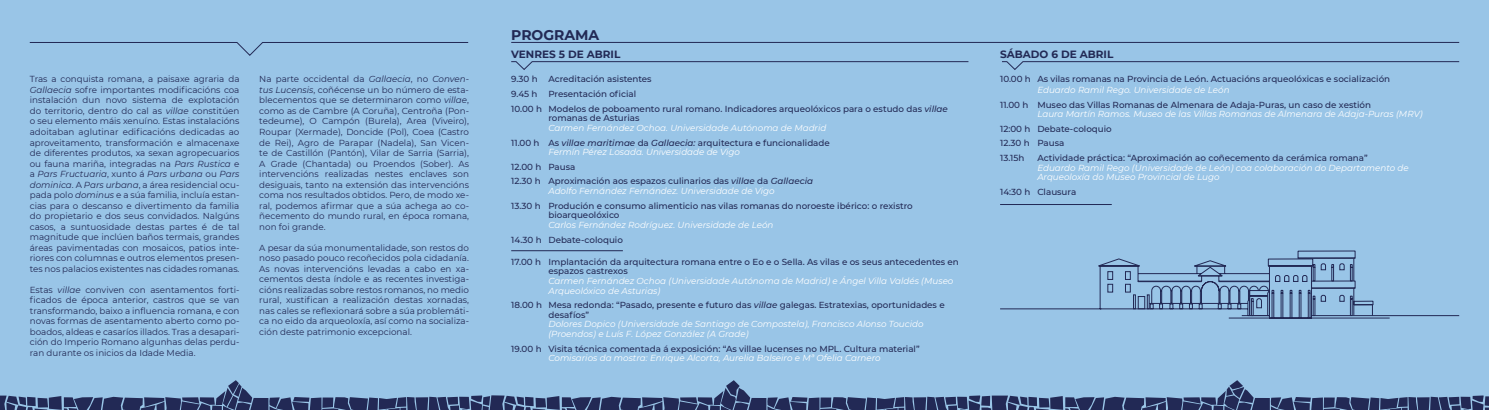
<style>
.page{position:relative;width:1489px;height:410px;background:#fff}
.page>*{position:absolute;margin:0;border:0;box-sizing:border-box;transform-origin:0 0}
.t1{font:700 14px "Montserrat";color:#222955}
.t2{font:700 10.5px "Montserrat";color:#222955}
.t3{font:8.75px/10.5px "Montserrat";color:#222955;text-align:justify}
.t4{font:500 8.75px/14.6px "Montserrat";color:#222955}
.t5{font:italic 8.75px/9.6px "Montserrat";color:#fff}
.s1{font-style:italic}
.s2{font-weight:500;font-style:normal;color:#222955}
.s3{font-weight:500;color:#222955}
</style>
<div class="page">
<div style="left:0;top:0;width:1488px;height:409px;background:#99c5e7"></div>
<svg style="left:0;top:380px;width:1488px;height:30px"></svg>
<hr style="left:511px;top:42px;width:947px;height:1px;background:#222955">
<svg style="left:29px;top:42px;width:440px;height:14px"></svg>
<svg style="left:511px;top:61px;width:458px;height:9px"></svg>
<hr style="left:511px;top:250px;width:112px;height:1px;background:#222955">
<hr style="left:1000px;top:204px;width:111px;height:1px;background:#222955">
<svg style="left:1002px;top:61px;width:457px;height:9px"></svg>
<svg style="left:1000px;top:301px;width:459px;height:17px"></svg>
<svg style="left:1098px;top:250px;width:275px;height:66px"></svg>
<p class="t3" style="left:30px;top:74px;width:211px">Tras a conquista romana, a paisaxe agraria da <span class="s1">Gallaecia</span> sofre importantes modificacións coa instalación dun novo sistema de explotación do territorio, dentro do cal as <span class="s1">villae</span> constitúen o seu elemento máis xenuíno. Estas instalacións adoitaban aglutinar edificacións dedicadas ao aproveitamento, transformación e almacenaxe de diferentes produtos, xa sexan agropecuarios ou fauna mariña, integradas na <span class="s1">Pars Rustica</span> e a <span class="s1">Pars Fructuaria</span>, xunto á <span class="s1">Pars urbana</span> ou <span class="s1">Pars dominica</span>. A <span class="s1">Pars urbana</span>, a área residencial ocu&shy;pada polo <span class="s1">dominus</span> e a súa familia, incluía estan&shy;cias para o descanso e divertimento da familia do propietario e dos seus convidados. Nalgúns casos, a suntuosidade destas partes é de tal magnitude que inclúen baños termais, grandes áreas pavimentadas con mosaicos, patios inte&shy;riores con columnas e outros elementos presen&shy;tes nos palacios existentes nas cidades romanas.</p>
<p class="t3" style="left:30px;top:284px;width:211px">Estas <span class="s1">villae</span> conviven con asentamentos forti&shy;ficados de época anterior, castros que se van transformando, baixo a influencia romana, e con novas formas de asentamento aberto como po&shy;boados, aldeas e casaríos illados. Tras a desapari&shy;ción do Imperio Romano algunhas delas perdu&shy;ran durante os inicios da Idade Media.</p>
<p class="t3" style="left:259px;top:74px;width:211px">Na parte occidental da <span class="s1">Gallaecia</span>, no <span class="s1">Conven&shy;tus Lucensis</span>, coñécense un bo número de esta&shy;blecementos que se determinaron como <span class="s1">villae</span>, como as de Cambre (A Coruña), Centroña (Pon&shy;tedeume), O Campón (Burela), Area (Viveiro), Roupar (Xermade), Doncide (Pol), Coea (Castro de Rei), Agro de Parapar (Nadela), San Vicen&shy;te de Castillón (Pantón), Vilar de Sarria (Sarria), A Grade (Chantada) ou Proendos (Sober). As intervencións realizadas nestes enclaves son desiguais, tanto na extensión das intervencións coma nos resultados obtidos. Pero, de modo xe&shy;ral, podemos afirmar que a súa achega ao co&shy;ñecemento do mundo rural, en época romana, non foi grande.</p>
<p class="t3" style="left:259px;top:242px;width:211px">A pesar da súa monumentalidade, son restos do noso pasado pouco recoñecidos pola cidadanía.<br>As novas intervencións levadas a cabo en xa&shy;cementos desta índole e as recentes investiga&shy;cións realizadas sobre restos romanos, no medio rural, xustifican a realización destas xornadas, nas cales se reflexionará sobre a súa problemáti&shy;ca no eido da arqueoloxía, así como na socializa&shy;ción deste patrimonio excepcional.</p>
<h1 class="t1" style="left:511px;top:25px;width:90px">PROGRAMA</h1>
<p class="t2" style="left:511px;top:47px;width:111px">VENRES 5 DE ABRIL</p>
<p class="t4" style="left:511px;top:72px;width:438px">9.30 h Acreditación asistentes<br>9.45 h Presentación oficial<br>10.00 h Modelos de poboamento rural romano. Indicadores arqueolóxicos para o estudo das <span class="s1">villae</span></p>
<p class="t4" style="left:548px;top:110px;width:92px">romanas de Asturias</p>
<p class="t5" style="left:511px;top:120px;width:320px;line-height:14.6px;text-indent:37px">Carmen Fernández Ochoa. Universidade Autónoma de Madrid<br><span class="s2">11.00 h As</span> <span class="s3">villae maritimae</span> <span class="s2">da</span> <span class="s3">Gallaecia:</span> <span class="s2">arquitectura e funcionalidade</span></p>
<p class="t5" style="left:548px;top:147px;width:193px">Fermín Pérez Losada. Universidade de Vigo</p>
<p class="t4" style="left:511px;top:159px;width:303px">12.00 h Pausa<br>12.30 h Aproximación aos espazos culinarios das <span class="s1">villae</span> da <span class="s1">Gallaecia</span></p>
<p class="t5" style="left:548px;top:185px;width:228px">Adolfo Fernández Fernández. Universidade de Vigo</p>
<p class="t4" style="left:548px;top:200px;width:366px;line-height:9.6px;text-indent:-37px">13.30 h Produción e consumo alimenticio nas vilas romanas do noroeste ibérico: o rexistro bioarqueolóxico</p>
<p class="t5" style="left:548px;top:219px;width:226px">Carlos Fernández Rodríguez. Universidade de León</p>
<p class="t4" style="left:511px;top:231px;width:113px">14.30 h Debate-coloquio</p>
<p class="t4" style="left:548px;top:256px;width:412px;line-height:9.6px;text-indent:-37px">17.00 h Implantación da arquitectura romana entre o Eo e o Sella. As vilas e os seus antecedentes en espazos castrexos</p>
<p class="t5" style="left:548px;top:275px;width:406px">Carmen Fernández Ochoa (Universidade Autónoma de Madrid) e Ángel Villa Valdés (Museo<br>Arqueolóxico de Asturias)</p>
<p class="t4" style="left:548px;top:299px;width:398px;line-height:9.6px;text-indent:-37px">18.00 h Mesa redonda: “Pasado, presente e futuro das <span class="s1">villae</span> galegas. Estratexias, oportunidades e desafíos”</p>
<p class="t5" style="left:548px;top:319px;width:376px">Dolores Dopico (Universidade de Santiago de Compostela), Francisco Alonso Toucido (Proendos) e Luís F. López González (A Grade)</p>
<p class="t4" style="left:511px;top:340px;width:410px">19.00 h Visita técnica comentada á exposición: “As villae lucenses no MPL. Cultura material”</p>
<p class="t5" style="left:548px;top:352px;width:334px">Comisarios da mostra: Enrique Alcorta, Aurelia Balseiro e Mª Ofelia Carnero</p>
<p class="t2" style="left:1000px;top:47px;width:115px">SÁBADO 6 DE ABRIL</p>
<p class="t4" style="left:1000px;top:72px;width:391px">10.00 h As vilas romanas na Provincia de León. Actuacións arqueolóxicas e socialización</p>
<p class="t5" style="left:1037px;top:85px;width:194px">Eduardo Ramil Rego. Universidade de León</p>
<p class="t4" style="left:1000px;top:97px;width:372px">11.00 h Museo das Villas Romanas de Almenara de Adaja-Puras, un caso de xestión</p>
<p class="t5" style="left:1037px;top:109px;width:387px">Laura Martín Ramos. Museo de las Villas Romanas de Almenara de Adaja-Puras (MRV)</p>
<p class="t4" style="left:1000px;top:121px;width:113px">12:00 h Debate-coloquio<br>12.30 h Pausa<br>13.15h</p>
<p class="t4" style="left:1037px;top:150px;width:332px">Actividade práctica: “Aproximación ao coñecemento da cerámica romana”</p>
<p class="t5" style="left:1037px;top:162px;width:373px">Eduardo Ramil Rego (Universidade de León) coa colaboración do Departamento de<br>Arqueoloxía do Museo Provincial de Lugo</p>
<p class="t4" style="left:1000px;top:184px;width:78px">14:30 h Clausura</p>
</div>
